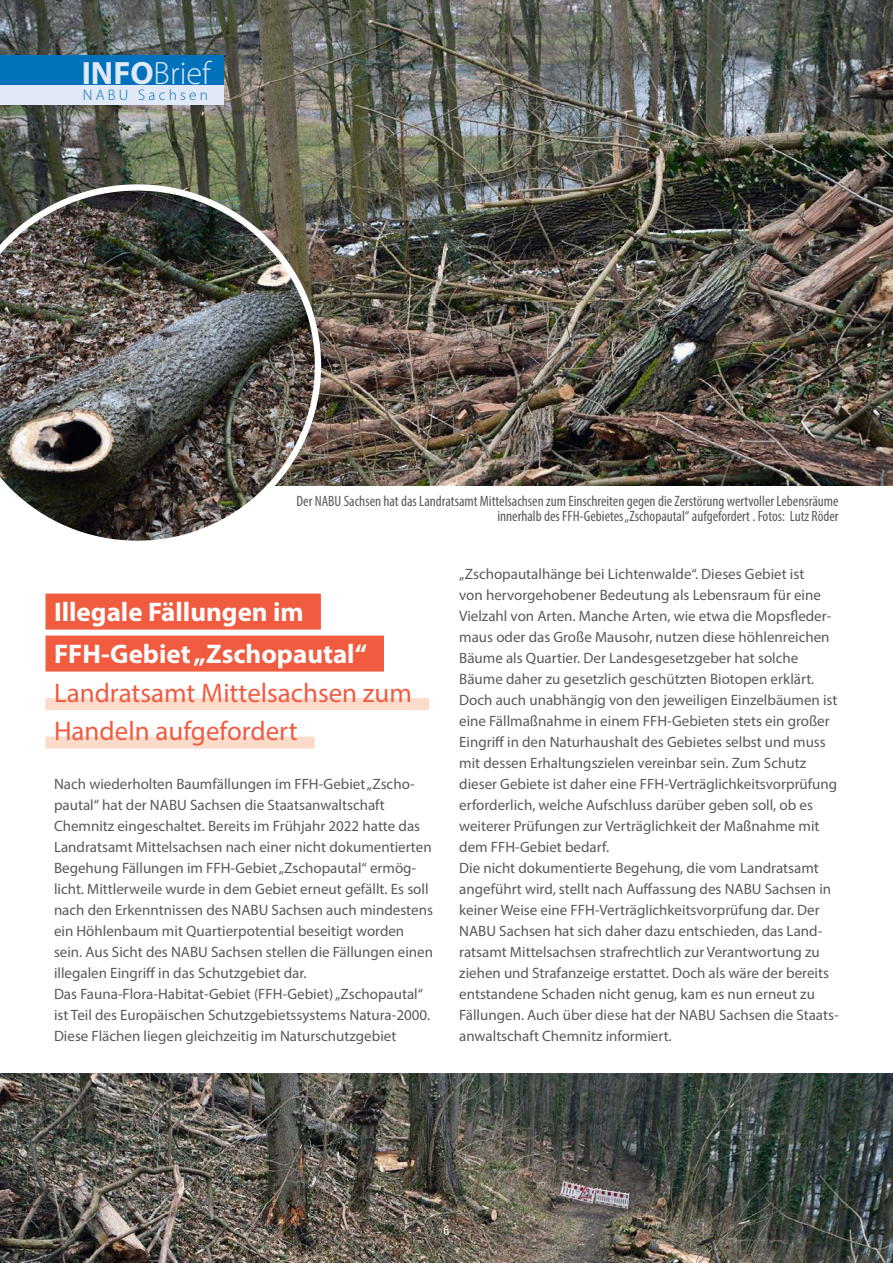
<style>
.page{position:relative;width:893px;height:1263px;background:#fff}
.page>*{position:absolute;margin:0;border:0;box-sizing:border-box;transform-origin:0 0}
.t1{font:300 32.4px "Myriad Pro";color:#e1e8f6}
.t2{font:27px/38.5px "Myriad Pro";color:#f15b40}
.t3{font:700 27px/42px "Myriad Pro";color:#fff}
.t4{font:300 15.3px "Myriad Pro";letter-spacing:.21em;color:#0072bc}
.t5{font:15px/21px "Myriad Pro";color:#58595b}
.t6{font:condensed 15px/15px "Myriad Pro";color:#58595b;text-align:right}
.t7{font:condensed 15px "Myriad Pro";color:#fff}
.s1{font-weight:700}
</style>
<div class="page">
<img style="left:0;top:1074px;width:893px;height:189px">
<img style="left:0;top:0;width:893px;height:485px">
<div style="left:45px;top:594px;width:276px;height:36px;background:#f15b40"></div>
<div style="left:45px;top:636px;width:339px;height:36px;background:#f15b40"></div>
<div style="left:45px;top:698px;width:384px;height:12px;background:#fddbcb"></div>
<div style="left:45px;top:737px;width:270px;height:12px;background:#fddbcb"></div>
<img style="left:0;top:184px;width:321px;height:357px">
<div style="left:0;top:55px;width:223px;height:30px;background:#0072bc"></div>
<div style="left:0;top:85px;width:223px;height:20px;background:#e1e8f6"></div>
<h1 class="t1" style="left:82px;top:54px;width:131px"><span class="s1">INFO</span>Brief</h1>
<p class="t4" style="left:83px;top:86px;width:127px">NABU Sachsen</p>
<p class="t6" style="left:296px;top:494px;width:544px">Der NABU Sachsen hat das Landratsamt Mittelsachsen zum Einschreiten gegen die Zerstörung wertvoller Lebensräume innerhalb des FFH-Gebietes „Zschopautal“ aufgefordert . Fotos: Lutz Röder</p>
<h2 class="t3" style="left:54px;top:590px;width:314px">Illegale Fällungen im<br>FFH-Gebiet „Zschopautal“</h2>
<h2 class="t2" style="left:54px;top:673px;width:359px">Landratsamt Mittelsachsen zum<br>Handeln aufgefordert</h2>
<p class="t5" style="left:54px;top:773px;width:381px">Nach wiederholten Baumfällungen im FFH-Gebiet „Zscho&shy;pautal“ hat der NABU Sachsen die Staatsanwaltschaft Chemnitz eingeschaltet. Bereits im Frühjahr 2022 hatte das Landratsamt Mittelsachsen nach einer nicht dokumentierten Begehung Fällungen im FFH-Gebiet „Zschopautal“ ermög&shy;licht. Mittlerweile wurde in dem Gebiet erneut gefällt. Es soll nach den Erkenntnissen des NABU Sachsen auch mindestens ein Höhlenbaum mit Quartierpotential beseitigt worden sein. Aus Sicht des NABU Sachsen stellen die Fällungen einen illegalen Eingriff in das Schutzgebiet dar.<br>Das Fauna-Flora-Habitat-Gebiet (FFH-Gebiet) „Zschopautal“ ist Teil des Europäischen Schutzgebietssystems Natura-2000.<br>Diese Flächen liegen gleichzeitig im Naturschutzgebiet</p>
<p class="t5" style="left:459px;top:563px;width:381px">„Zschopautalhänge bei Lichtenwalde“. Dieses Gebiet ist<br>von hervorgehobener Bedeutung als Lebensraum für eine Vielzahl von Arten. Manche Arten, wie etwa die Mopsfleder&shy;maus oder das Große Mausohr, nutzen diese höhlenreichen Bäume als Quartier. Der Landesgesetzgeber hat solche Bäume daher zu gesetzlich geschützten Biotopen erklärt.<br>Doch auch unabhängig von den jeweiligen Einzelbäumen ist eine Fällmaßnahme in einem FFH-Gebieten stets ein großer Eingriff in den Naturhaushalt des Gebietes selbst und muss mit dessen Erhaltungszielen vereinbar sein. Zum Schutz dieser Gebiete ist daher eine FFH-Verträglichkeitsvorprüfung erforderlich, welche Aufschluss darüber geben soll, ob es weiterer Prüfungen zur Verträglichkeit der Maßnahme mit dem FFH-Gebiet bedarf.<br>Die nicht dokumentierte Begehung, die vom Landratsamt angeführt wird, stellt nach Auffassung des NABU Sachsen in keiner Weise eine FFH-Verträglichkeitsvorprüfung dar. Der NABU Sachsen hat sich daher dazu entschieden, das Land&shy;ratsamt Mittelsachsen strafrechtlich zur Verantwortung zu ziehen und Strafanzeige erstattet. Doch als wäre der bereits entstandene Schaden nicht genug, kam es nun erneut zu Fällungen. Auch über diese hat der NABU Sachsen die Staats&shy;anwaltschaft Chemnitz informiert.</p>
<p class="t7" style="left:444px;top:1221px;width:7px">6</p>
</div>
